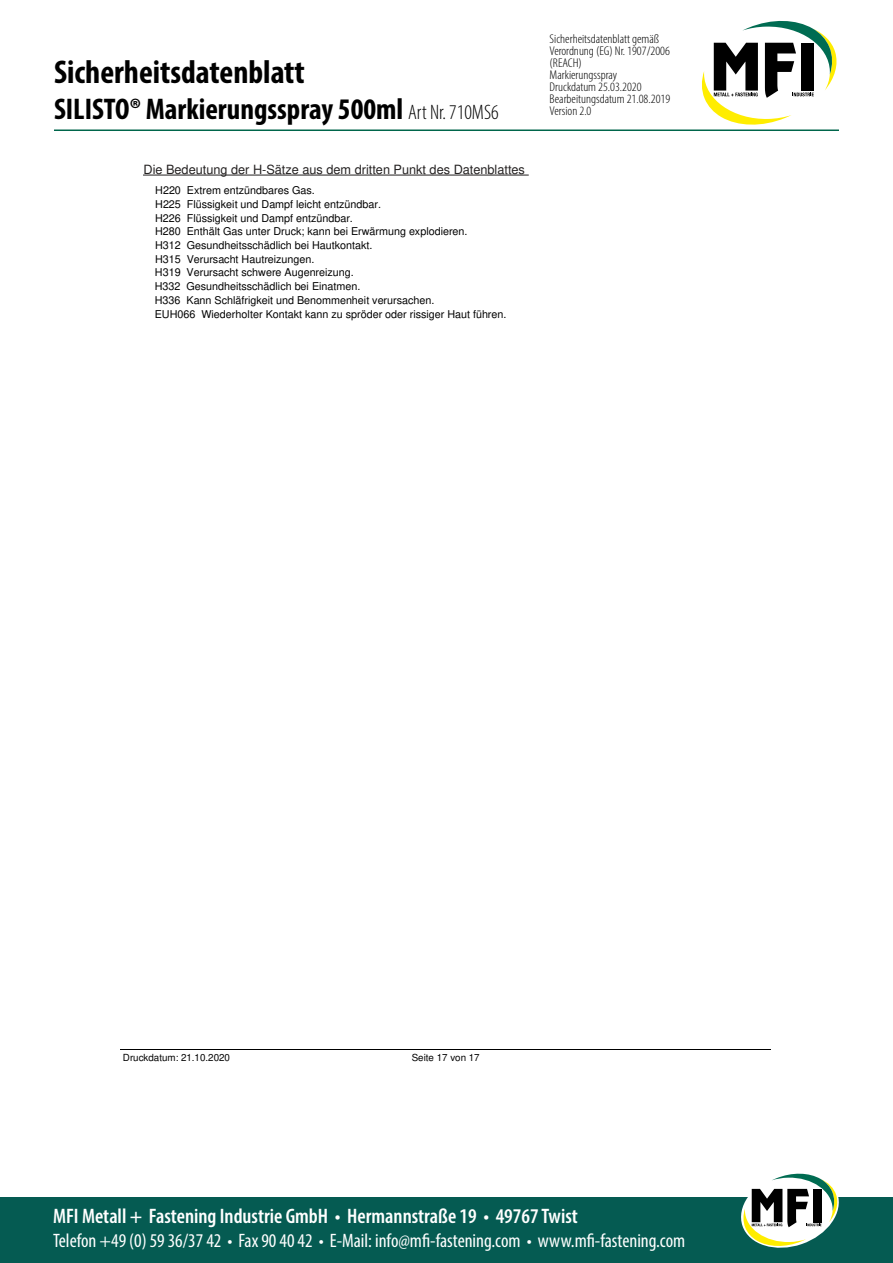
<style>
.page{position:relative;width:893px;height:1263px;background:#fff}
.page>*{position:absolute;margin:0;border:0;box-sizing:border-box;transform-origin:0 0}
.t1{font:700 condensed 33px "Myriad Pro";color:#000}
.t2{font:700 condensed 30px "Myriad Pro";color:#000}
.t3{font:600 condensed 21px "Myriad Pro";color:#fff}
.t4{font:condensed 19.5px "Myriad Pro";color:#fff}
.t5{font:300 condensed 12.75px/12px "Myriad Pro";color:#000;scale:1.06 1}
.t6{font:12.75px "Nimbus Sans";color:#232020}
.t7{font:10.8px/13.6px "Nimbus Sans";color:#000}
.t8{font:9.75px "Nimbus Sans";color:#000}
.s1{font-weight:300;font-size:21px}
</style>
<div class="page">
<hr style="left:54px;top:129px;width:785px;height:2px;background:#00664b">
<svg style="left:702px;top:20px;width:135px;height:105px"></svg>
<div style="left:0;top:1197px;width:893px;height:66px;background:#055b52"></div>
<svg style="left:741px;top:1173px;width:98px;height:75px"></svg>
<hr style="left:144px;top:175px;width:384px;height:1px;background:#232020">
<hr style="left:120px;top:1049px;width:651px;height:1px;background:#000">
<h1 class="t1" style="left:54px;top:51px;width:252px">Sicherheitsdatenblatt</h1>
<h2 class="t2" style="left:54px;top:90px;width:446px">SILISTO® Markierungsspray 500ml <span class="s1">Art Nr. 710MS6</span></h2>
<p class="t6" style="left:144px;top:162px;width:383px">Die Bedeutung der H-Sätze aus dem dritten Punkt des Datenblattes</p>
<p class="t7" style="left:155px;top:183px;width:353px">H220 Extrem entzündbares Gas.<br>H225 Flüssigkeit und Dampf leicht entzündbar.<br>H226 Flüssigkeit und Dampf entzündbar.<br>H280 Enthält Gas unter Druck; kann bei Erwärmung explodieren.<br>H312 Gesundheitsschädlich bei Hautkontakt.<br>H315 Verursacht Hautreizungen.<br>H319 Verursacht schwere Augenreizung.<br>H332 Gesundheitsschädlich bei Einatmen.<br>H336 Kann Schläfrigkeit und Benommenheit verursachen.<br>EUH066 Wiederholter Kontakt kann zu spröder oder rissiger Haut führen.</p>
<p class="t5" style="left:550px;top:33px;width:115px">Sicherheitsdatenblatt gemäß<br>Verordnung (EG) Nr. 1907/2006 (REACH)<br>Markierungsspray<br>Druckdatum 25.03.2020<br>Bearbeitungsdatum 21.08.2019<br>Version 2.0</p>
<p class="t8" style="left:123px;top:1052px;width:109px">Druckdatum: 21.10.2020</p>
<p class="t8" style="left:412px;top:1052px;width:69px">Seite 17 von 17</p>
<h3 class="t3" style="left:53px;top:1203px;width:526px">MFI Metall + Fastening Industrie GmbH • Hermannstraße 19 • 49767 Twist</h3>
<h3 class="t4" style="left:53px;top:1228px;width:634px">Telefon +49 (0) 59 36/37 42 • Fax 90 40 42 • E-Mail: info@mfi-fastening.com • www.mfi-fastening.com</h3>
</div>
